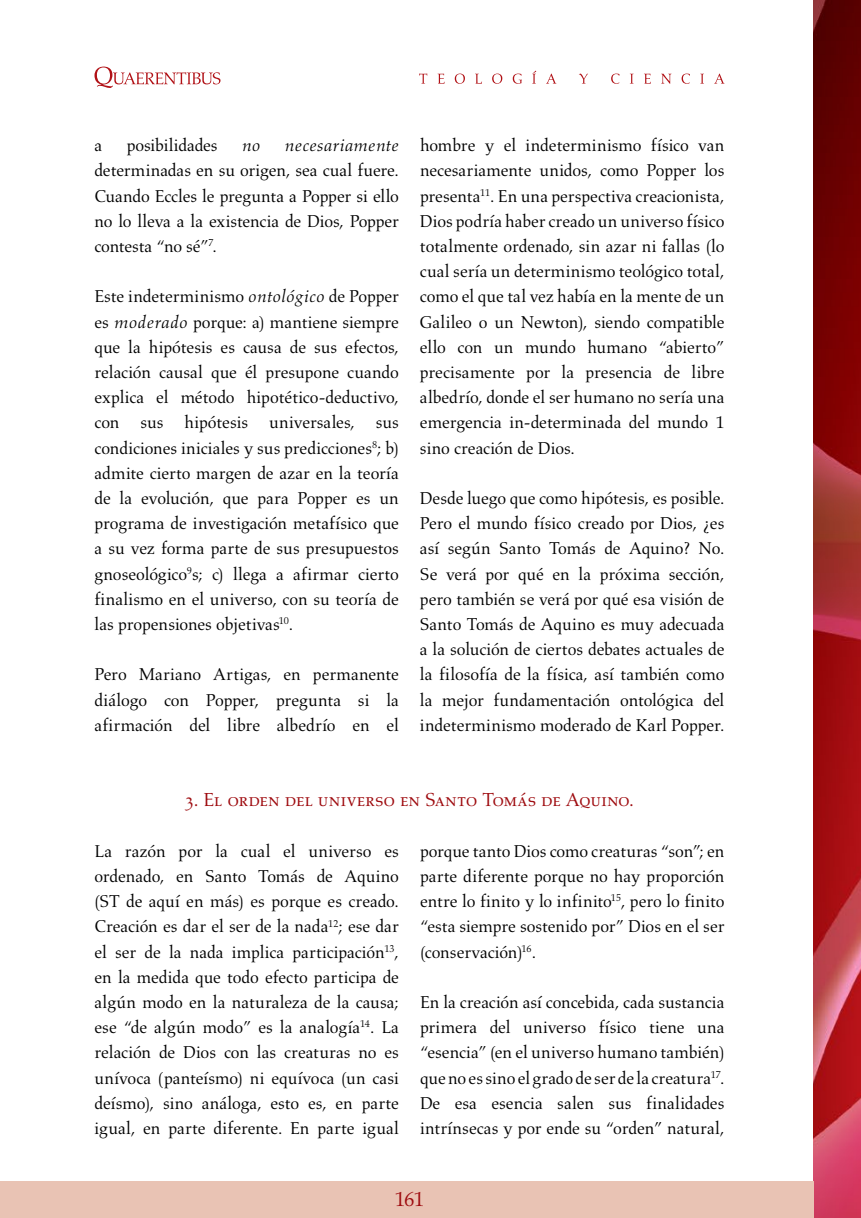
<style>
.page{position:relative;width:861px;height:1218px;background:#fff}
.page>*{position:absolute;margin:0;border:0;box-sizing:border-box;transform-origin:0 0}
.t1{font:21px "Aldus LT Std";color:#9e0b0f}
.t2{font:19.25px "Aldus LT Std";color:#9e0b0f}
.t3{font:17.5px/25.2px "Aldus LT Std";letter-spacing:-.005em;color:#000;text-align:justify}
.t4{font:italic 17.5px "Aldus LT Std";color:#000}
.s1{font-style:italic}
</style>
<div class="page">
<img style="left:814px;top:0;width:47px;height:1218px">
<div style="left:0;top:1181px;width:814px;height:37px;background:#e9c3b4"></div>
<svg style="left:95px;top:67px;width:126px;height:21px"></svg>
<svg style="left:419px;top:71px;width:306px;height:13px"></svg>
<p class="t3" style="left:94px;top:133px;width:9px">a</p>
<p class="t3" style="left:127px;top:133px;width:92px">posibilidades</p>
<p class="t4" style="left:242px;top:135px;width:20px">no</p>
<p class="t4" style="left:285px;top:135px;width:115px">necesariamente</p>
<p class="t3" style="left:94px;top:158px;width:306px">determinadas en su origen, sea cual fuere.<br>Cuando Eccles le pregunta a Popper si ello no lo lleva a la existencia de Dios, Popper contesta “no sé”<sup>7</sup>.</p>
<p class="t3" style="left:94px;top:284px;width:306px">Este indeterminismo <span class="s1">ontológico</span> de Popper es <span class="s1">moderado</span> porque: a) mantiene siempre que la hipótesis es causa de sus efectos, relación causal que él presupone cuando explica el método hipotético-deductivo, con sus hipótesis universales, sus condiciones iniciales y sus predicciones<sup>8</sup>; b) admite cierto margen de azar en la teoría de la evolución, que para Popper es un programa de investigación metafísico que a su vez forma parte de sus presupuestos gnoseológico<sup>9</sup>s; c) llega a afirmar cierto finalismo en el universo, con su teoría de las propensiones objetivas<sup>10</sup>.</p>
<p class="t3" style="left:95px;top:662px;width:306px">Pero Mariano Artigas, en permanente diálogo con Popper, pregunta si la afirmación del libre albedrío en el</p>
<p class="t3" style="left:420px;top:133px;width:306px">hombre y el indeterminismo físico van necesariamente unidos, como Popper los presenta<sup>11</sup>. En una perspectiva creacionista, Dios podría haber creado un universo físico totalmente ordenado, sin azar ni fallas (lo cual sería un determinismo teológico total, como el que tal vez había en la mente de un Galileo o un Newton), siendo compatible ello con un mundo humano “abierto” precisamente por la presencia de libre albedrío, donde el ser humano no sería una emergencia in-determinada del mundo 1 sino creación de Dios.</p>
<p class="t3" style="left:420px;top:486px;width:306px">Desde luego que como hipótesis, es posible.<br>Pero el mundo físico creado por Dios, ¿es así según Santo Tomás de Aquino? No.<br>Se verá por qué en la próxima sección, pero también se verá por qué esa visión de Santo Tomás de Aquino es muy adecuada a la solución de ciertos debates actuales de la filosofía de la física, así también como la mejor fundamentación ontológica del indeterminismo moderado de Karl Popper.</p>
<p class="t2" style="left:185px;top:789px;width:451px">3. El orden del universo en Santo Tomás de Aquino.</p>
<p class="t3" style="left:94px;top:839px;width:306px">La razón por la cual el universo es ordenado, en Santo Tomás de Aquino (ST de aquí en más) es porque es creado.<br>Creación es dar el ser de la nada<sup>12</sup>; ese dar el ser de la nada implica participación<sup>13</sup>, en la medida que todo efecto participa de algún modo en la naturaleza de la causa; ese “de algún modo” es la analogía<sup>14</sup>. La relación de Dios con las creaturas no es unívoca (panteísmo) ni equívoca (un casi deísmo), sino análoga, esto es, en parte igual, en parte diferente. En parte igual</p>
<p class="t3" style="left:420px;top:839px;width:306px">porque tanto Dios como creaturas “son”; en parte diferente porque no hay proporción entre lo finito y lo infinito<sup>15</sup>, pero lo finito “esta siempre sostenido por” Dios en el ser (conservación)<sup>16</sup>.</p>
<p class="t3" style="left:420px;top:990px;width:306px">En la creación así concebida, cada sustancia primera del universo físico tiene una “esencia” (en el universo humano también) que no es sino el grado de ser de la creatura<sup>17</sup>.<br>De esa esencia salen sus finalidades intrínsecas y por ende su “orden” natural,</p>
<p class="t1" style="left:395px;top:1187px;width:31px">161</p>
</div>
